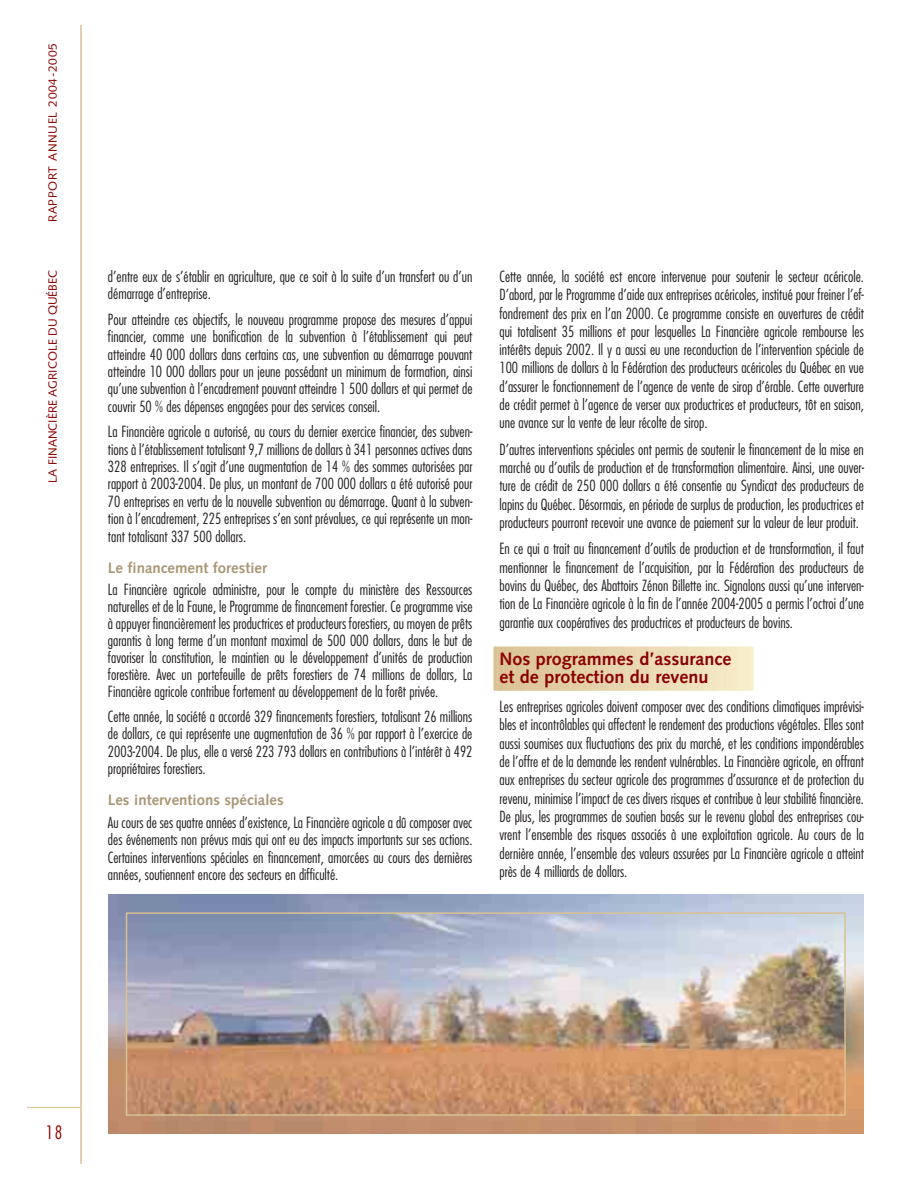
<style>
.page{position:relative;width:918px;height:1188px;background:#fff}
.page>*{position:absolute;margin:0;border:0;box-sizing:border-box;transform-origin:0 0}
.t1{font:700 18px/18.3px "Syntax";color:#8a0000}
.t2{font:300 condensed 18px "Futura";color:#8a0000}
.t3{font:300 condensed 15px/18.3px "Futura";color:#231f1f;text-align:justify}
.t4{font:700 15px "Syntax";color:#a99675}
.t5{font:12px "Syntax";color:#8a0000}
.t6{font:12px "Syntax";letter-spacing:.055em;color:#8a0000}
</style>
<div class="page">
<hr style="left:494px;top:646px;width:2px;height:45px;background:#dac294">
<hr style="left:499px;top:646px;width:3px;height:45px;background:#dbc295">
<hr style="left:505px;top:646px;width:2px;height:45px;background:#dcc496">
<hr style="left:510px;top:646px;width:3px;height:45px;background:#dcc597">
<hr style="left:516px;top:646px;width:2px;height:45px;background:#ddc598">
<hr style="left:522px;top:646px;width:2px;height:45px;background:#ddc69a">
<hr style="left:527px;top:646px;width:3px;height:45px;background:#dec79b">
<hr style="left:533px;top:646px;width:2px;height:45px;background:#dec89b">
<hr style="left:538px;top:646px;width:3px;height:45px;background:#e0c89e">
<hr style="left:544px;top:646px;width:2px;height:45px;background:#e0c89e">
<hr style="left:550px;top:646px;width:2px;height:45px;background:#e0cb9f">
<hr style="left:555px;top:646px;width:3px;height:45px;background:#e0cba0">
<hr style="left:561px;top:646px;width:2px;height:45px;background:#e0cca1">
<hr style="left:566px;top:646px;width:3px;height:45px;background:#e2cda3">
<hr style="left:572px;top:646px;width:2px;height:45px;background:#e3cea3">
<hr style="left:578px;top:646px;width:2px;height:45px;background:#e4cfa4">
<hr style="left:583px;top:646px;width:3px;height:45px;background:#e4d0a6">
<hr style="left:589px;top:646px;width:2px;height:45px;background:#e5d1a7">
<hr style="left:594px;top:646px;width:3px;height:45px;background:#e5d1a7">
<hr style="left:600px;top:646px;width:2px;height:45px;background:#e5d2aa">
<hr style="left:606px;top:646px;width:2px;height:45px;background:#e7d4aa">
<hr style="left:611px;top:646px;width:3px;height:45px;background:#e7d5ac">
<hr style="left:617px;top:646px;width:2px;height:45px;background:#e8d5ad">
<hr style="left:622px;top:646px;width:3px;height:45px;background:#e8d6ad">
<hr style="left:628px;top:646px;width:2px;height:45px;background:#e9d7af">
<hr style="left:634px;top:646px;width:2px;height:45px;background:#e9d7af">
<hr style="left:639px;top:646px;width:3px;height:45px;background:#ebd8b2">
<hr style="left:645px;top:646px;width:2px;height:45px;background:#ebd8b3">
<hr style="left:650px;top:646px;width:3px;height:45px;background:#ecdbb4">
<hr style="left:656px;top:646px;width:2px;height:45px;background:#ecdcb6">
<hr style="left:662px;top:646px;width:2px;height:45px;background:#ecdcb6">
<hr style="left:667px;top:646px;width:3px;height:45px;background:#eddeb8">
<hr style="left:673px;top:646px;width:2px;height:45px;background:#eedeb9">
<hr style="left:678px;top:646px;width:3px;height:45px;background:#eee0ba">
<hr style="left:684px;top:646px;width:2px;height:45px;background:#eee0bb">
<hr style="left:690px;top:646px;width:2px;height:45px;background:#efe2bd">
<hr style="left:695px;top:646px;width:3px;height:45px;background:#efe2be">
<hr style="left:701px;top:646px;width:2px;height:45px;background:#f0e3be">
<hr style="left:706px;top:646px;width:3px;height:45px;background:#f2e5c1">
<hr style="left:712px;top:646px;width:2px;height:45px;background:#f2e6c2">
<hr style="left:718px;top:646px;width:2px;height:45px;background:#f3e7c4">
<hr style="left:723px;top:646px;width:3px;height:45px;background:#f3e8c5">
<hr style="left:729px;top:646px;width:2px;height:45px;background:#f6e9c6">
<hr style="left:734px;top:646px;width:3px;height:45px;background:#f6eac7">
<hr style="left:740px;top:646px;width:2px;height:45px;background:#f7edca">
<hr style="left:746px;top:646px;width:2px;height:45px;background:#f7edca">
<hr style="left:751px;top:646px;width:3px;height:45px;background:#f9eecd">
<hr style="left:81px;top:25px;width:1px;height:1139px;background:#dac294">
<hr style="left:27px;top:1107px;width:54px;height:1px;background:#dac294">
<img style="left:108px;top:895px;width:756px;height:239px">
<img style="left:129px;top:915px;width:714px;height:198px">
<div style="left:126px;top:912px;width:720px;height:204px;border:2px solid #dac294"></div>
<p class="t6" style="left:48px;top:222px;width:181px;rotate:-90deg">RAPPORT ANNUEL 2004-2005</p>
<p class="t5" style="left:48px;top:483px;width:214px;rotate:-90deg">LA FINANCIÈRE AGRICOLE DU QUÉBEC</p>
<p class="t3" style="left:108px;top:269px;width:366px;line-height:17.2px">d’entre eux de s’établir en agriculture, que ce soit à la suite d’un transfert ou d’un démarrage d’entreprise.</p>
<p class="t3" style="left:108px;top:311px;width:366px;line-height:17.4px">Pour atteindre ces objectifs, le nouveau programme propose des mesures d’appui financier, comme une bonification de la subvention à l’établissement qui peut atteindre 40 000 dollars dans certains cas, une subvention au démarrage pouvant atteindre 10 000 dollars pour un jeune possédant un minimum de formation, ainsi qu’une subvention à l’encadrement pouvant atteindre 1 500 dollars et qui permet de couvrir 50 % des dépenses engagées pour des services conseil.</p>
<p class="t3" style="left:108px;top:424px;width:366px;line-height:17.4px">La Financière agricole a autorisé, au cours du dernier exercice financier, des subven&shy;tions à l’établissement totalisant 9,7 millions de dollars à 341 personnes actives dans 328 entreprises. Il s’agit d’une augmentation de 14 % des sommes autorisées par rapport à 2003-2004. De plus, un montant de 700 000 dollars a été autorisé pour 70 entreprises en vertu de la nouvelle subvention au démarrage. Quant à la subven&shy;tion à l’encadrement, 225 entreprises s’en sont prévalues, ce qui représente un mon&shy;tant totalisant 337 500 dollars.</p>
<p class="t4" style="left:108px;top:561px;width:161px">Le financement forestier</p>
<p class="t3" style="left:108px;top:582px;width:366px;line-height:17px">La Financière agricole administre, pour le compte du ministère des Ressources naturelles et de la Faune, le Programme de financement forestier. Ce programme vise à appuyer financièrement les productrices et producteurs forestiers, au moyen de prêts garantis à long terme d’un montant maximal de 500 000 dollars, dans le but de favoriser la constitution, le maintien ou le développement d’unités de production forestière. Avec un portefeuille de prêts forestiers de 74 millions de dollars, La Financière agricole contribue fortement au développement de la forêt privée.</p>
<p class="t3" style="left:108px;top:709px;width:366px;line-height:17.4px">Cette année, la société a accordé 329 financements forestiers, totalisant 26 millions de dollars, ce qui représente une augmentation de 36 % par rapport à l’exercice de 2003-2004. De plus, elle a versé 223 793 dollars en contributions à l’intérêt à 492 propriétaires forestiers.</p>
<p class="t4" style="left:108px;top:794px;width:177px">Les interventions spéciales</p>
<p class="t3" style="left:108px;top:815px;width:366px;line-height:17.4px">Au cours de ses quatre années d’existence, La Financière agricole a dû composer avec des événements non prévus mais qui ont eu des impacts importants sur ses actions.<br>Certaines interventions spéciales en financement, amorcées au cours des dernières années, soutiennent encore des secteurs en difficulté.</p>
<p class="t3" style="left:499px;top:268px;width:366px">Cette année, la société est encore intervenue pour soutenir le secteur acéricole.<br>D’abord, par le Programme d’aide aux entreprises acéricoles, institué pour freiner l’ef&shy;fondrement des prix en l’an 2000. Ce programme consiste en ouvertures de crédit qui totalisent 35 millions et pour lesquelles La Financière agricole rembourse les intérêts depuis 2002. Il y a aussi eu une reconduction de l’intervention spéciale de 100 millions de dollars à la Fédération des producteurs acéricoles du Québec en vue d’assurer le fonctionnement de l’agence de vente de sirop d’érable. Cette ouverture de crédit permet à l’agence de verser aux productrices et producteurs, tôt en saison, une avance sur la vente de leur récolte de sirop.</p>
<p class="t3" style="left:499px;top:441px;width:366px">D’autres interventions spéciales ont permis de soutenir le financement de la mise en marché ou d’outils de production et de transformation alimentaire. Ainsi, une ouver&shy;ture de crédit de 250 000 dollars a été consentie au Syndicat des producteurs de lapins du Québec. Désormais, en période de surplus de production, les productrices et producteurs pourront recevoir une avance de paiement sur la valeur de leur produit.</p>
<p class="t3" style="left:499px;top:541px;width:366px">En ce qui a trait au financement d’outils de production et de transformation, il faut mentionner le financement de l’acquisition, par la Fédération des producteurs de bovins du Québec, des Abattoirs Zénon Billette inc. Signalons aussi qu’une interven&shy;tion de La Financière agricole à la fin de l’année 2004-2005 a permis l’octroi d’une garantie aux coopératives des productrices et producteurs de bovins.</p>
<p class="t1" style="left:499px;top:651px;width:233px">Nos programmes d’assurance et de protection du revenu</p>
<p class="t3" style="left:499px;top:699px;width:366px">Les entreprises agricoles doivent composer avec des conditions climatiques imprévisi&shy;bles et incontrôlables qui affectent le rendement des productions végétales. Elles sont aussi soumises aux fluctuations des prix du marché, et les conditions impondérables de l’offre et de la demande les rendent vulnérables. La Financière agricole, en offrant aux entreprises du secteur agricole des programmes d’assurance et de protection du revenu, minimise l’impact de ces divers risques et contribue à leur stabilité financière.<br>De plus, les programmes de soutien basés sur le revenu global des entreprises cou&shy;vrent l’ensemble des risques associés à une exploitation agricole. Au cours de la dernière année, l’ensemble des valeurs assurées par La Financière agricole a atteint près de 4 milliards de dollars.</p>
<p class="t2" style="left:46px;top:1125px;width:18px">18</p>
</div>
